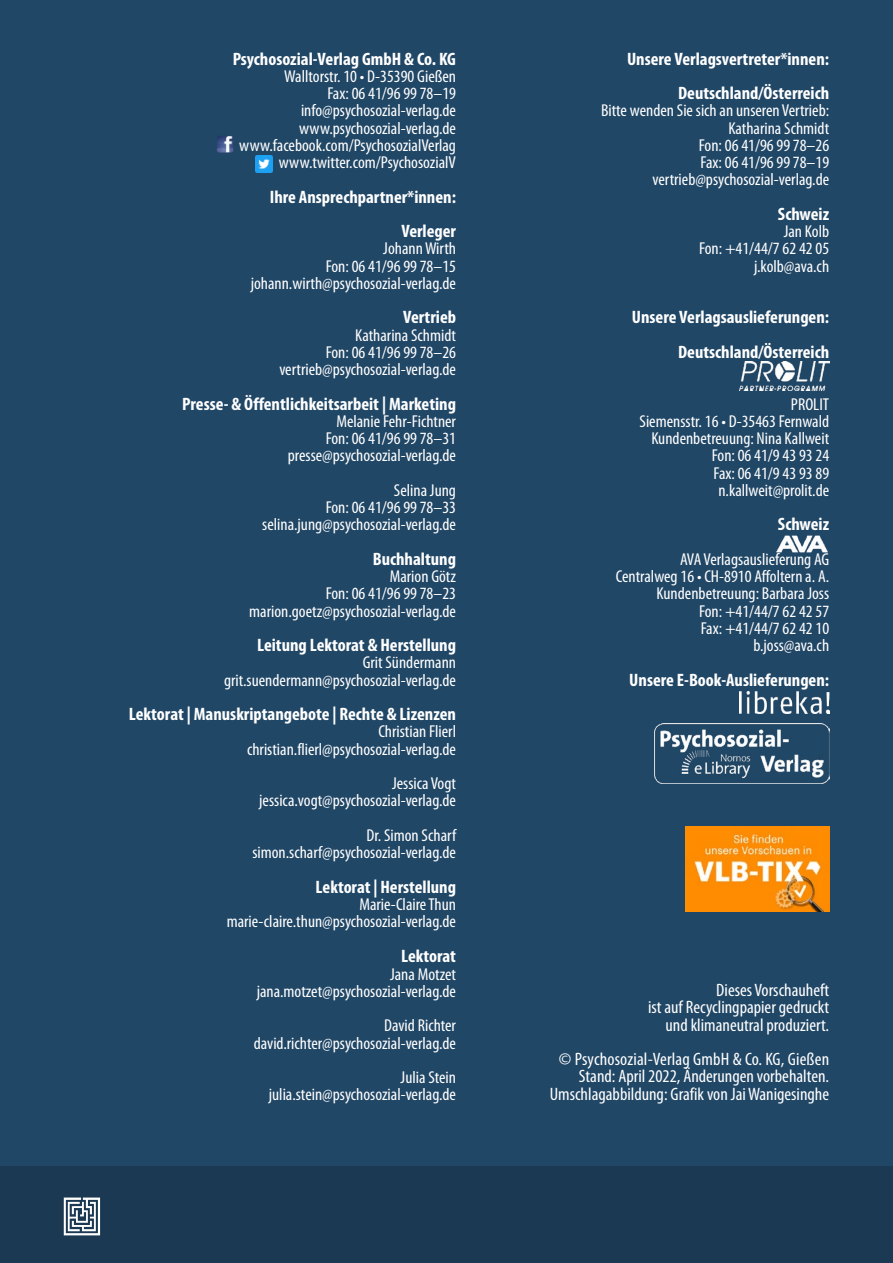
<style>
.page{position:relative;width:893px;height:1263px;background:#1b3952}
.page>*{position:absolute;margin:0;border:0;box-sizing:border-box;transform-origin:0 0}
.t1{font:700 condensed 18px/34.5px "Myriad Pro";color:#fff;text-align:right}
.t2{font:condensed 18px/17.2px "Myriad Pro";color:#fff;text-align:right}
.t3{font:condensed 17.25px/17.2px "Myriad Pro";color:#fff;text-align:right}
</style>
<div class="page">
<div style="left:0;top:0;width:893px;height:1165px;background:#214766"></div>
<img style="left:217px;top:136px;width:17px;height:17px">
<img style="left:739px;top:692px;width:90px;height:21px">
<img style="left:739px;top:361px;width:90px;height:30px">
<img style="left:776px;top:535px;width:52px;height:17px">
<img style="left:655px;top:724px;width:174px;height:59px">
<img style="left:255px;top:155px;width:17px;height:17px">
<img style="left:685px;top:827px;width:144px;height:85px">
<svg style="left:64px;top:1197px;width:36px;height:38px"></svg>
<p class="t1" style="left:233px;top:41px;width:225px">Psychosozial-Verlag GmbH &amp; Co. KG</p>
<p class="t3" style="left:239px;top:67px;width:218px">Walltorstr. 10 • D-35390 Gießen<br>Fax: 06 41/96 99 78–19 info@psychosozial-verlag.de www.psychosozial-verlag.de www.facebook.com/PsychosozialVerlag www.twitter.com/PsychosozialV</p>
<p class="t1" style="left:270px;top:179px;width:188px">Ihre Ansprechpartner*innen:<br>Verleger</p>
<p class="t3" style="left:251px;top:240px;width:207px">Johann Wirth<br>Fon: 06 41/96 99 78–15 johann.wirth@psychosozial-verlag.de</p>
<p class="t1" style="left:403px;top:300px;width:54px">Vertrieb</p>
<p class="t3" style="left:279px;top:326px;width:178px">Katharina Schmidt<br>Fon: 06 41/96 99 78–26 vertrieb@psychosozial-verlag.de</p>
<p class="t1" style="left:182px;top:386px;width:275px">Presse- &amp; Öffentlichkeitsarbeit | Marketing</p>
<p class="t3" style="left:288px;top:412px;width:170px">Melanie Fehr-Fichtner<br>Fon: 06 41/96 99 78–31 presse@psychosozial-verlag.de</p>
<p class="t3" style="left:262px;top:481px;width:195px">Selina Jung<br>Fon: 06 41/96 99 78–33 selina.jung@psychosozial-verlag.de</p>
<p class="t1" style="left:373px;top:541px;width:85px">Buchhaltung</p>
<p class="t3" style="left:249px;top:567px;width:208px">Marion Götz<br>Fon: 06 41/96 99 78–23 marion.goetz@psychosozial-verlag.de</p>
<p class="t1" style="left:257px;top:627px;width:200px">Leitung Lektorat &amp; Herstellung</p>
<p class="t3" style="left:224px;top:654px;width:233px">Grit Sündermann grit.suendermann@psychosozial-verlag.de</p>
<p class="t1" style="left:129px;top:696px;width:329px">Lektorat | Manuskriptangebote | Rechte &amp; Lizenzen</p>
<p class="t3" style="left:247px;top:723px;width:210px">Christian Flierl christian.flierl@psychosozial-verlag.de</p>
<p class="t3" style="left:259px;top:774px;width:198px">Jessica Vogt jessica.vogt@psychosozial-verlag.de</p>
<p class="t3" style="left:252px;top:826px;width:205px">Dr. Simon Scharf simon.scharf@psychosozial-verlag.de</p>
<p class="t1" style="left:316px;top:869px;width:142px">Lektorat | Herstellung</p>
<p class="t3" style="left:227px;top:895px;width:231px">Marie-Claire Thun marie-claire.thun@psychosozial-verlag.de</p>
<p class="t1" style="left:401px;top:939px;width:56px">Lektorat</p>
<p class="t3" style="left:257px;top:965px;width:201px">Jana Motzet jana.motzet@psychosozial-verlag.de</p>
<p class="t3" style="left:254px;top:1017px;width:204px">David Richter david.richter@psychosozial-verlag.de</p>
<p class="t3" style="left:269px;top:1068px;width:189px">Julia Stein julia.stein@psychosozial-verlag.de</p>
<p class="t1" style="left:627px;top:41px;width:204px">Unsere Verlagsvertreter*innen:<br>Deutschland/Österreich</p>
<p class="t3" style="left:601px;top:102px;width:230px">Bitte wenden Sie sich an unseren Vertrieb:<br>Katharina Schmidt<br>Fon: 06 41/96 99 78–26<br>Fax: 06 41/96 99 78–19 vertrieb@psychosozial-verlag.de</p>
<p class="t1" style="left:778px;top:196px;width:53px">Schweiz</p>
<p class="t3" style="left:699px;top:222px;width:132px">Jan Kolb<br>Fon: +41/44/7 62 42 05 j.kolb@ava.ch</p>
<p class="t1" style="left:632px;top:300px;width:199px">Unsere Verlagsauslieferungen:<br>Deutschland/Österreich</p>
<p class="t3" style="left:640px;top:395px;width:191px">PROLIT<br>Siemensstr. 16 • D-35463 Fernwald<br>Kundenbetreuung: Nina Kallweit<br>Fon: 06 41/9 43 93 24<br>Fax: 06 41/9 43 93 89 n.kallweit@prolit.de</p>
<p class="t1" style="left:778px;top:507px;width:53px">Schweiz</p>
<p class="t3" style="left:616px;top:550px;width:215px">AVA Verlagsauslieferung AG<br>Centralweg 16 • CH-8910 Affoltern a. A.<br>Kundenbetreuung: Barbara Joss<br>Fon: +41/44/7 62 42 57<br>Fax: +41/44/7 62 42 10<br>b.joss@ava.ch</p>
<p class="t1" style="left:629px;top:662px;width:201px">Unsere E-Book-Auslieferungen:</p>
<p class="t2" style="left:648px;top:981px;width:183px">Dieses Vorschauheft<br>ist auf Recyclingpapier gedruckt und klimaneutral produziert.</p>
<p class="t2" style="left:550px;top:1050px;width:281px">© Psychosozial-Verlag GmbH &amp; Co. KG, Gießen<br>Stand: April 2022, Änderungen vorbehalten.<br>Umschlagabbildung: Grafik von Jai Wanigesinghe</p>
</div>
